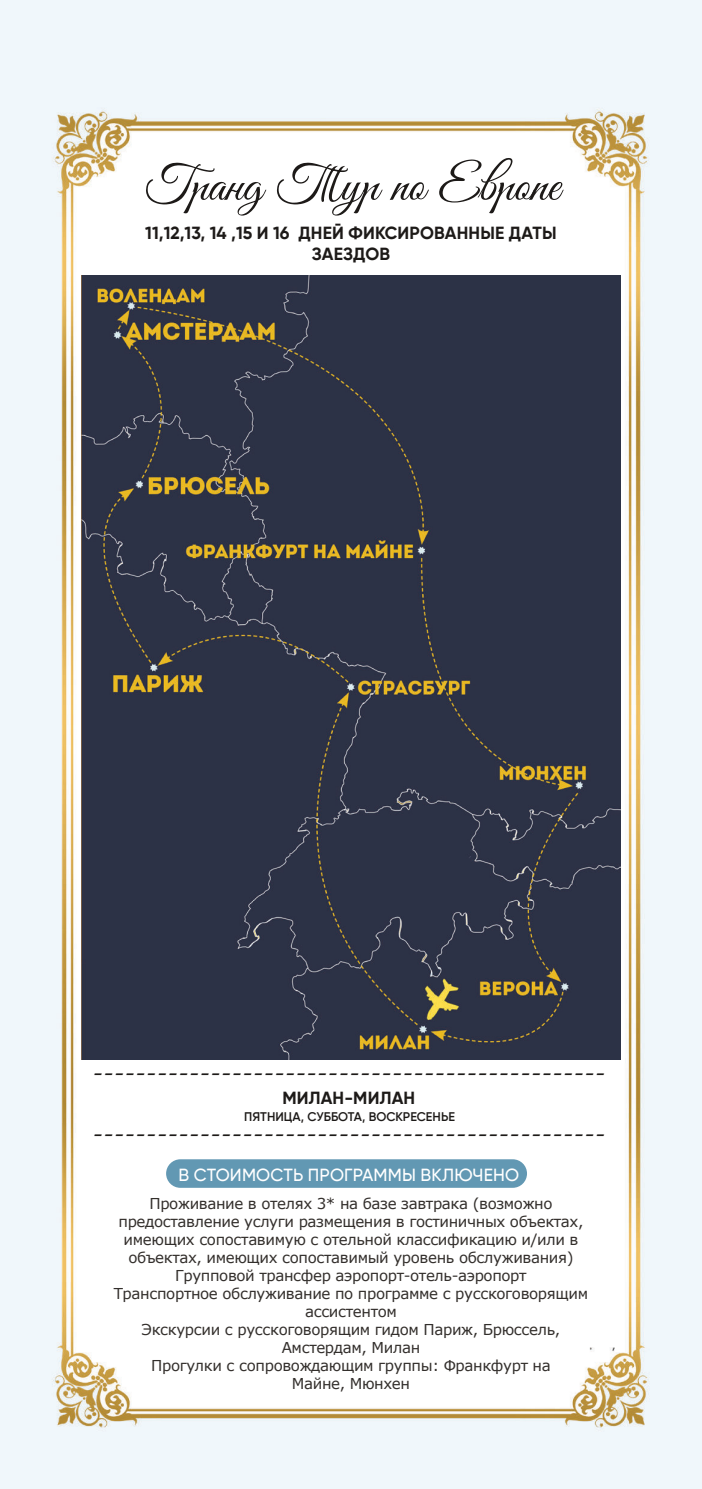
<style>
.page{position:relative;width:702px;height:1489px;background:#fff}
.page>*{position:absolute;margin:0;border:0;box-sizing:border-box;transform-origin:0 0}
.t1{font:50px "Good Vibes Pro";color:#1d1a18}
.t2{font:30px "Minion Pro";color:#1d1a18}
.t3{font:700 17.5px/21px "Gilroy";letter-spacing:.01em;color:#1d1a18;text-align:center}
.t4{font:500 17.5px "Gilroy";letter-spacing:.01em;color:#fff}
.t5{font:15px/18px "Verdana";letter-spacing:-.025em;color:#332f2c;text-align:center}
.t6{font:600 12.5px "Gilroy";color:#1d1a18}
</style>
<div class="page">
<img style="left:0;top:0;width:702px;height:1488px">
<div style="left:166px;top:1159px;width:361px;height:28px;background:#6298b3;border-radius:14px"></div>
<div style="left:81px;top:275px;width:539px;height:784px;background:#2c3246"></div>
<h1 class="t1" style="left:144px;top:153px;width:417px">Гранд Тур по Европе</h1>
<p class="t3" style="left:145px;top:222px;width:413px">11,12,13, 14 ,15 И 16 ДНЕЙ ФИКСИРОВАННЫЕ ДАТЫ<br>ЗАЕЗДОВ</p>
<h2 class="t2" style="left:93px;top:1052px;width:514px">------------------------------------------------</h2>
<p class="t3" style="left:282px;top:1087px;width:134px">МИЛАН-МИЛАН</p>
<p class="t6" style="left:244px;top:1108px;width:212px">ПЯТНИЦА, СУББОТА, ВОСКРЕСЕНЬЕ</p>
<h2 class="t2" style="left:93px;top:1113px;width:514px">------------------------------------------------</h2>
<p class="t4" style="left:179px;top:1163px;width:342px">В СТОИМОСТЬ ПРОГРАММЫ ВКЛЮЧЕНО</p>
<p class="t5" style="left:114px;top:1193px;width:476px">Проживание в отелях 3* на базе завтрака (возможно предоставление услуги размещения в гостиничных объектах, имеющих сопоставимую с отельной классификацию и/или в объектах, имеющих сопоставимый уровень обслуживания)<br>Групповой трансфер аэропорт-отель-аэропорт<br>Транспортное обслуживание по программе с русскоговорящим ассистентом<br>Экскурсии с русскоговорящим гидом Париж, Брюссель, Амстердам, Милан<br>Прогулки с сопровождающим группы: Франкфурт на<br>Майне, Мюнхен</p>
</div>
